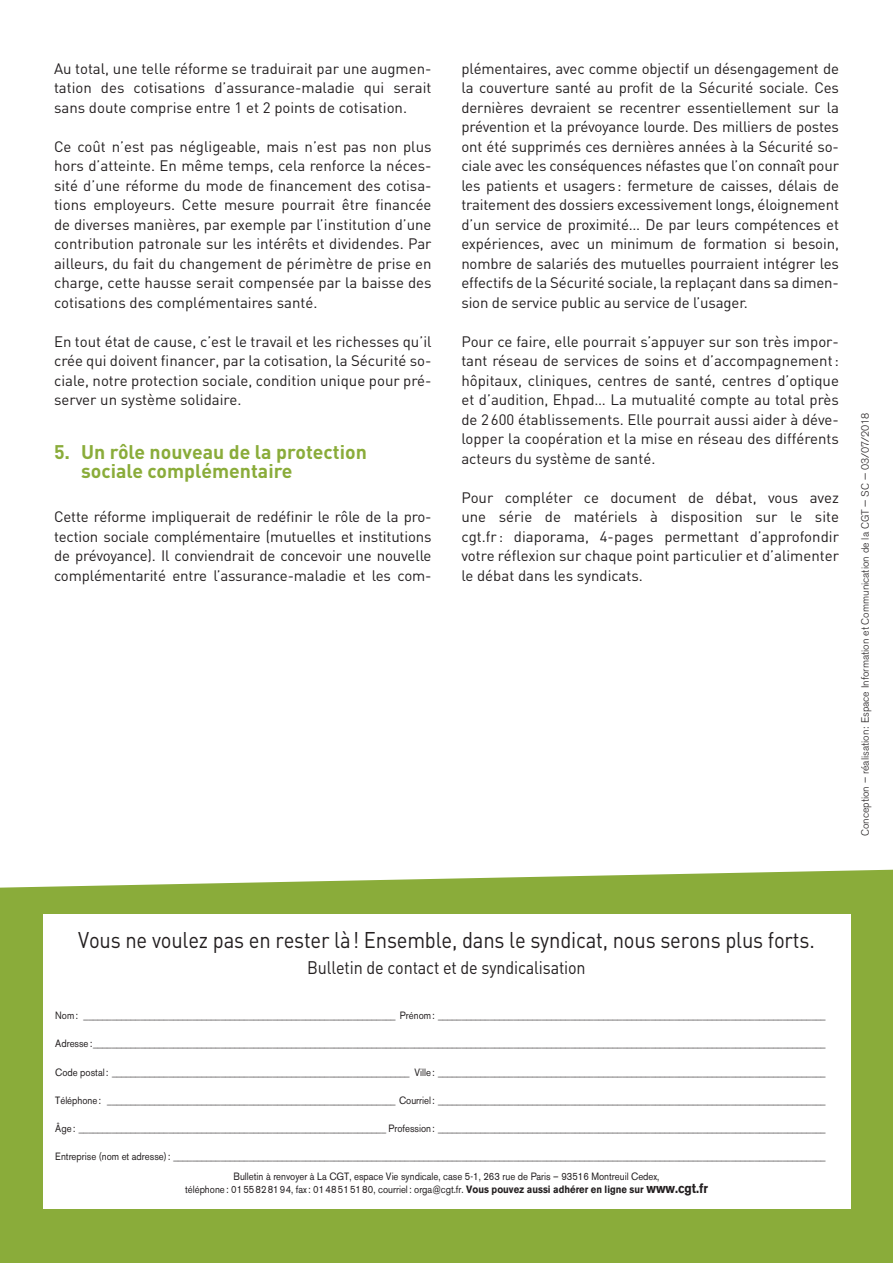
<style>
.page{position:relative;width:893px;height:1263px;background:#fff}
.page>*{position:absolute;margin:0;border:0;box-sizing:border-box;transform-origin:0 0}
.t1{font:22.5px "DIN";letter-spacing:-.01em;color:#231f20;scale:.9 1}
.t2{font:700 19.5px/19.5px "DIN";color:#8aac3a}
.t3{font:18px "DIN";letter-spacing:-.01em;color:#231f20;scale:.9 1}
.Texte{font:15px/19.5px "DIN";color:#231f20;text-align:justify}
.t4{font:10.5px/13.5px "Akzidenz Grotesk BE";color:#231f20;text-align:center;scale:.9 1}
.t5{font:300 10.5px "Akzidenz Grotesk BE";color:#231f20}
.s1{font-weight:700}
.s2{font-weight:700;font-size:13.5px}
</style>
<div class="page">
<svg style="left:0;top:870px;width:893px;height:393px;fill:#8aac3a"></svg>
<div style="left:43px;top:915px;width:807px;height:294px;background:#fff"></div>
<p class="Texte" style="left:54px;top:58px;width:379px">Au total, une telle réforme se traduirait par une augmen&shy;tation des cotisations d’assurance-maladie qui serait sans doute comprise entre 1 et 2 points de cotisation.</p>
<p class="Texte" style="left:54px;top:136px;width:379px">Ce coût n’est pas négligeable, mais n’est pas non plus hors d’atteinte. En même temps, cela renforce la néces&shy;sité d’une réforme du mode de financement des cotisa&shy;tions employeurs. Cette mesure pourrait être financée de diverses manières, par exemple par l’institution d’une contribution patronale sur les intérêts et dividendes. Par ailleurs, du fait du changement de périmètre de prise en charge, cette hausse serait compensée par la baisse des cotisations des complémentaires santé.</p>
<p class="Texte" style="left:54px;top:331px;width:379px">En tout état de cause, c’est le travail et les richesses qu’il crée qui doivent financer, par la cotisation, la Sécurité so&shy;ciale, notre protection sociale, condition unique pour pré&shy;server un système solidaire.</p>
<p class="t2" style="left:81px;top:441px;width:287px;text-indent:-27px">5. Un rôle nouveau de la protection sociale complémentaire</p>
<p class="Texte" style="left:54px;top:507px;width:379px">Cette réforme impliquerait de redéfinir le rôle de la pro&shy;tection sociale complémentaire (mutuelles et institutions de prévoyance). Il conviendrait de concevoir une nouvelle complémentarité entre l’assurance-maladie et les com-</p>
<p class="Texte" style="left:461px;top:58px;width:379px">plémentaires, avec comme objectif un désengagement de la couverture santé au profit de la Sécurité sociale. Ces dernières devraient se recentrer essentiellement sur la prévention et la prévoyance lourde. Des milliers de postes ont été supprimés ces dernières années à la Sécurité so&shy;ciale avec les conséquences néfastes que l’on connaît pour les patients et usagers: fermeture de caisses, délais de traitement des dossiers excessivement longs, éloignement d’un service de proximité… De par leurs compétences et expériences, avec un minimum de formation si besoin, nombre de salariés des mutuelles pourraient intégrer les effectifs de la Sécurité sociale, la replaçant dans sa dimen&shy;sion de service public au service de l’usager.</p>
<p class="Texte" style="left:461px;top:331px;width:379px">Pour ce faire, elle pourrait s’appuyer sur son très impor&shy;tant réseau de services de soins et d’accompagnement: hôpitaux, cliniques, centres de santé, centres d’optique et d’audition, Ehpad… La mutualité compte au total près de 2600 établissements. Elle pourrait aussi aider à déve&shy;lopper la coopération et la mise en réseau des différents acteurs du système de santé.</p>
<p class="Texte" style="left:461px;top:487px;width:379px">Pour compléter ce document de débat, vous avez une série de matériels à disposition sur le site cgt.fr : diaporama, 4-pages permettant d’approfondir votre réflexion sur chaque point particulier et d’alimenter le débat dans les syndicats.</p>
<p class="t5" style="left:859px;top:836px;width:425px;rotate:-90deg">Conception – réalisation: Espace Information et Communication de la CGT — SC — 03/07/2018</p>
<p class="t1" style="left:78px;top:926px;width:820px">Vous ne voulez pas en rester là! Ensemble, dans le syndicat, nous serons plus forts.</p>
<p class="t3" style="left:307px;top:956px;width:311px">Bulletin de contact et de syndicalisation</p>
<p class="t4" style="left:55px;top:1009px;width:857px">Nom: __________________________________________________________________ Prénom: __________________________________________________________________________________</p>
<p class="t4" style="left:55px;top:1037px;width:857px">Adresse:___________________________________________________________________________________________________________________________________________________________</p>
<p class="t4" style="left:55px;top:1065px;width:857px">Code postal: _______________________________________________________________ Ville: __________________________________________________________________________________</p>
<p class="t4" style="left:55px;top:1093px;width:857px">Téléphone: _____________________________________________________________ Courriel: __________________________________________________________________________________</p>
<p class="t4" style="left:55px;top:1122px;width:857px">Âge: _________________________________________________________________ Profession: __________________________________________________________________________________</p>
<p class="t4" style="left:55px;top:1150px;width:857px">Entreprise (nom et adresse): __________________________________________________________________________________________________________________________________________</p>
<p class="t4" style="left:185px;top:1169px;width:582px">Bulletin à renvoyer à La CGT, espace Vie syndicale, case 5-1, 263 rue de Paris – 93516 Montreuil Cedex,<br>téléphone: 0155828194, fax: 0148515180, courriel: orga@cgt.fr. <span class="s1">Vous pouvez aussi adhérer en ligne sur</span> <span class="s2">www.cgt.fr</span></p>
</div>
